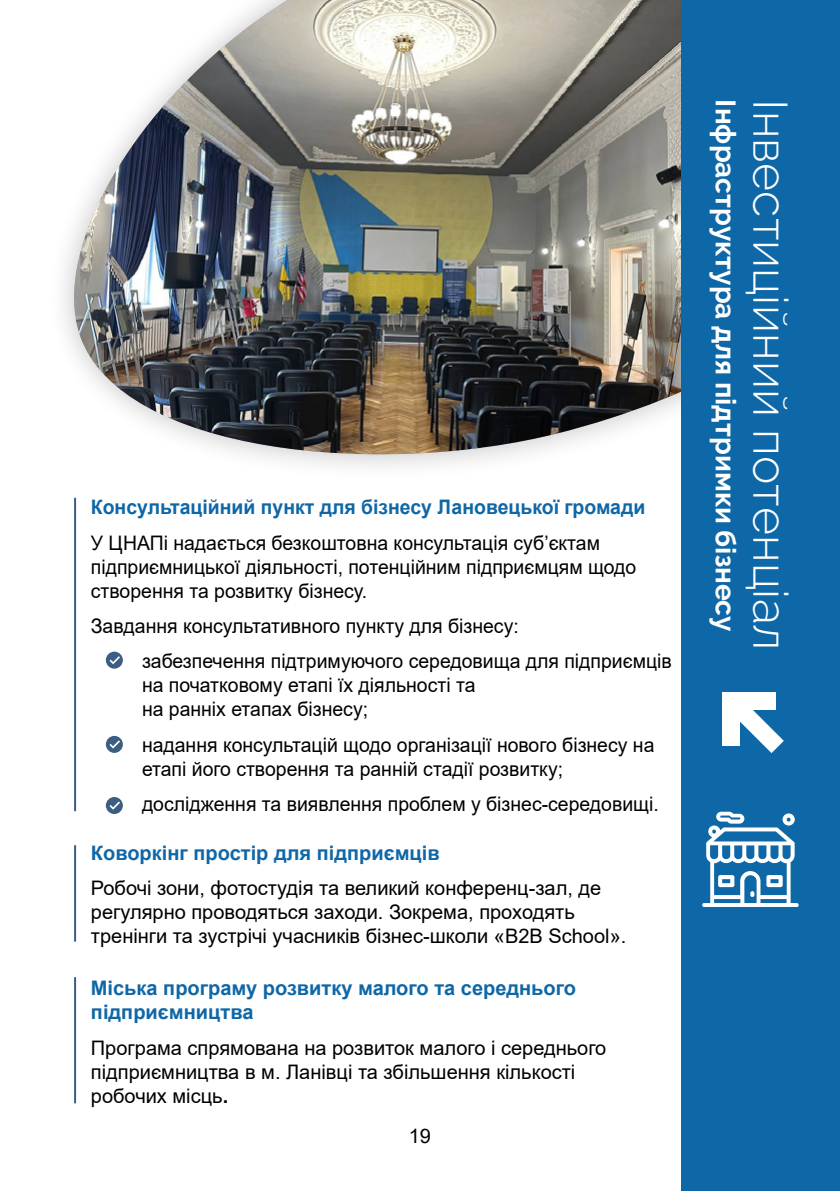
<style>
.page{position:relative;width:840px;height:1191px;background:#fff}
.page>*{position:absolute;margin:0;border:0;box-sizing:border-box;transform-origin:0 0}
.t1{font:300 48px "Raleway";color:#fff}
.t2{font:700 28px "Raleway";color:#fff}
.t3{font:20px/24px "Arial";color:#000}
.t4{font:700 20px/24px "Arial";color:#0e67a7}
.s1{font-weight:700}
</style>
<div class="page">
<img style="left:63px;top:0;width:617px;height:467px">
<div style="left:680px;top:0;width:159px;height:1191px;background:#0e67a7"></div>
<svg style="left:733px;top:703px;width:50px;height:50px"></svg>
<div style="left:739px;top:692px;width:36px;height:17px;background:#fff"></div>
<div style="left:722px;top:692px;width:17px;height:53px;background:#fff"></div>
<svg style="left:702px;top:811px;width:96px;height:96px"></svg>
<hr style="left:74px;top:498px;width:2px;height:313px;background:#3c5e83">
<hr style="left:74px;top:845px;width:2px;height:96px;background:#3c5e83">
<hr style="left:74px;top:977px;width:2px;height:126px;background:#3c5e83">
<div style="left:106px;top:651px;width:17px;height:17px;background:#3c5e83;border-radius:50%"></div>
<svg style="left:109px;top:656px;width:11px;height:8px"></svg>
<div style="left:106px;top:736px;width:17px;height:17px;background:#3c5e83;border-radius:50%"></div>
<svg style="left:109px;top:740px;width:11px;height:8px"></svg>
<div style="left:106px;top:797px;width:17px;height:17px;background:#3c5e83;border-radius:50%"></div>
<svg style="left:109px;top:801px;width:11px;height:8px"></svg>
<p class="t4" style="left:91px;top:495px;width:555px">Консультаційний пункт для бізнесу Лановецької громади</p>
<p class="t3" style="left:91px;top:530px;width:546px">У ЦНАПі надається безкоштовна консультація суб’єктам підприємницької діяльності, потенційним підприємцям щодо створення та розвитку бізнесу.</p>
<p class="t3" style="left:142px;top:608px;width:531px;line-height:35.4px;text-indent:-51px">Завдання консультативного пункту для бізнесу:<br>забезпечення підтримуючого середовища для підприємців</p>
<p class="t3" style="left:142px;top:673px;width:335px">на початковому етапі їх діяльності та на ранніх етапах бізнесу;</p>
<p class="t3" style="left:142px;top:732px;width:513px">надання консультацій щодо організації нового бізнесу на етапі його створення та ранній стадії розвитку;</p>
<p class="t3" style="left:142px;top:792px;width:518px">дослідження та виявлення проблем у бізнес-середовищі.</p>
<p class="t4" style="left:91px;top:841px;width:350px">Коворкінг простір для підприємців</p>
<p class="t3" style="left:91px;top:876px;width:536px">Робочі зони, фотостудія та великий конференц-зал, де регулярно проводяться заходи. Зокрема, проходять тренінги та зустрічі учасників бізнес-школи «B2B School».</p>
<p class="t4" style="left:91px;top:976px;width:486px">Міська програму розвитку малого та середнього підприємництва</p>
<p class="t3" style="left:91px;top:1035px;width:516px">Програма спрямована на розвиток малого і середнього підприємництва в м. Ланівці та збільшення кількості робочих місць<span class="s1">.</span></p>
<p class="t3" style="left:408px;top:1124px;width:24px">19</p>
<h2 class="t2" style="left:741px;top:99px;width:533px;rotate:90deg">Інфраструктура для підтримки бізнесу</h2>
<h1 class="t1" style="left:798px;top:99px;width:552px;rotate:90deg">Інвестиційний потенціал</h1>
</div>
